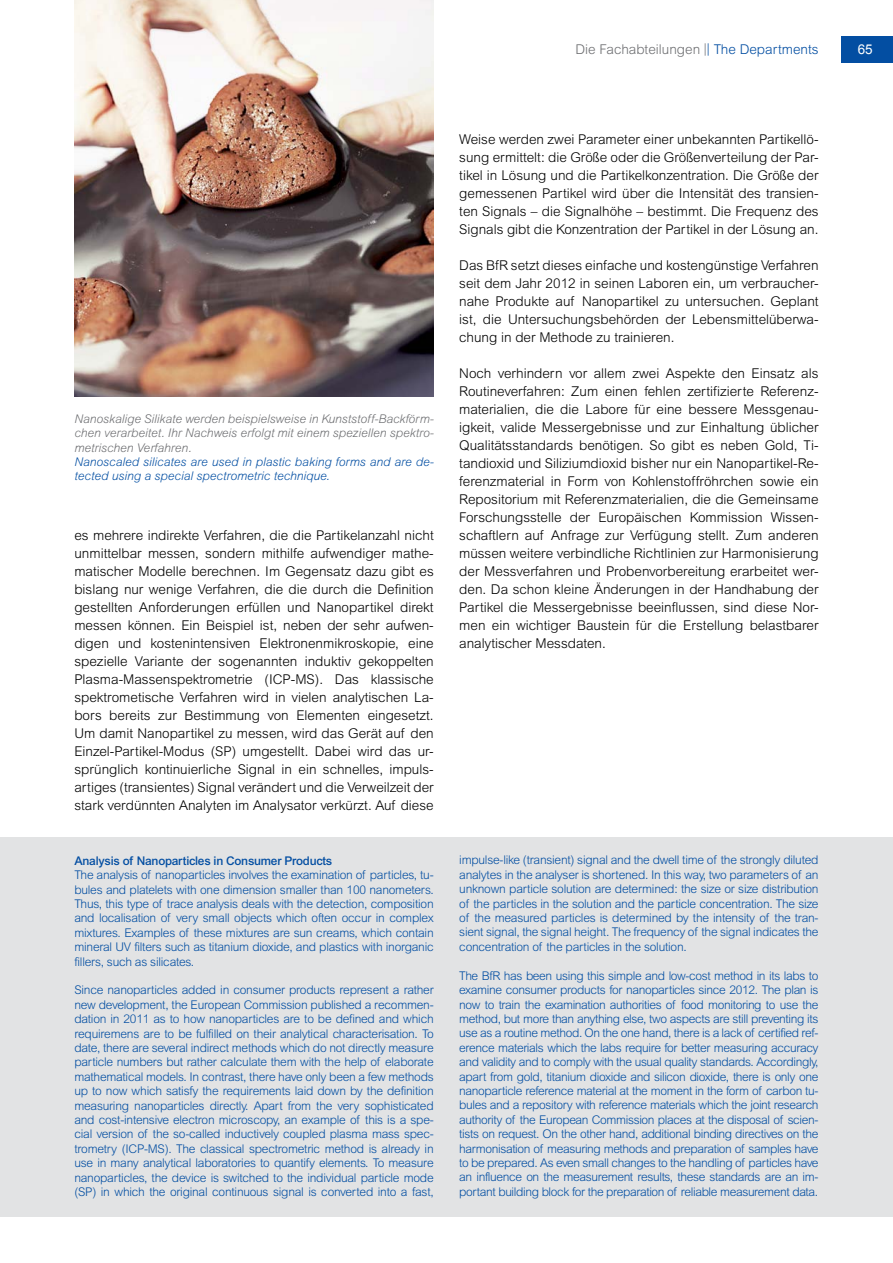
<style>
.page{position:relative;width:893px;height:1263px;background:#fff}
.page>*{position:absolute;margin:0;border:0;box-sizing:border-box;transform-origin:0 0}
.t1{font:300 13.5px/18px "Arial MT Pro";color:#000;text-align:justify}
.t2{font:300 13.5px "Arial MT Pro";color:#6d6e71}
.t3{font:13.5px "Arial";color:#fff}
.t4{font:300 12px/14.4px "Arial MT Pro";letter-spacing:-.02em;color:#034ea2;text-align:justify}
.t5{font:italic 300 12px/14.4px "Arial MT Pro";color:#6d6e71;text-align:justify}
.t6{font:italic 300 12px/14.4px "Arial MT Pro";color:#034ea2}
.t7{font:500 12px "Arial MT Pro";letter-spacing:-.02em;color:#034ea2}
.s1{color:#034ea2}
</style>
<div class="page">
<div style="left:0;top:837px;width:893px;height:380px;background:#e2e3e4"></div>
<div style="left:841px;top:36px;width:52px;height:27px;background:#034ea2"></div>
<img style="left:74px;top:0;width:360px;height:396px">
<p class="t2" style="left:575px;top:41px;width:245px">Die Fachabteilungen |<span class="s1">| The Departments</span></p>
<p class="t5" style="left:74px;top:412px;width:361px">Nanoskalige Silikate werden beispielsweise in Kunststoff-Backförm&shy;chen verarbeitet. Ihr Nachweis erfolgt mit einem speziellen spektro&shy;metrischen Verfahren.</p>
<p class="t6" style="left:74px;top:455px;width:361px">Nanoscaled silicates are used in plastic baking forms and are de&shy;tected using a special spectrometric technique.</p>
<p class="t1" style="left:74px;top:527px;width:361px">es mehrere indirekte Verfahren, die die Partikelanzahl nicht unmittelbar messen, sondern mithilfe aufwendiger mathe&shy;matischer Modelle berechnen. Im Gegensatz dazu gibt es bislang nur wenige Verfahren, die die durch die Definition gestellten Anforderungen erfüllen und Nanopartikel direkt messen können. Ein Beispiel ist, neben der sehr aufwen&shy;digen und kostenintensiven Elektronenmikroskopie, eine spezielle Variante der sogenannten induktiv gekoppelten Plasma-Massenspektrometrie (ICP-MS). Das klassische spektrometische Verfahren wird in vielen analytischen La&shy;bors bereits zur Bestimmung von Elementen eingesetzt.<br>Um damit Nanopartikel zu messen, wird das Gerät auf den Einzel-Partikel-Modus (SP) umgestellt. Dabei wird das ur&shy;sprünglich kontinuierliche Signal in ein schnelles, impuls&shy;artiges (transientes) Signal verändert und die Verweilzeit der stark verdünnten Analyten im Analysator verkürzt. Auf diese</p>
<p class="t7" style="left:74px;top:853px;width:259px">Analysis of Nanoparticles in Consumer Products</p>
<p class="t4" style="left:74px;top:868px;width:361px">The analysis of nanoparticles involves the examination of particles, tu&shy;bules and platelets with one dimension smaller than 100 nanometers.<br>Thus, this type of trace analysis deals with the detection, composition and localisation of very small objects which often occur in complex mixtures. Examples of these mixtures are sun creams, which contain mineral UV filters such as titanium dioxide, and plastics with inorganic fillers, such as silicates.</p>
<p class="t4" style="left:74px;top:983px;width:361px">Since nanoparticles added in consumer products represent a rather new development, the European Commission published a recommen&shy;dation in 2011 as to how nanoparticles are to be defined and which requiremens are to be fulfilled on their analytical characterisation. To date, there are several indirect methods which do not directly measure particle numbers but rather calculate them with the help of elaborate mathematical models. In contrast, there have only been a few methods up to now which satisfy the requirements laid down by the definition measuring nanoparticles directly. Apart from the very sophisticated and cost-intensive electron microscopy, an example of this is a spe&shy;cial version of the so-called inductively coupled plasma mass spec&shy;trometry (ICP-MS). The classical spectrometric method is already in use in many analytical laboratories to quantify elements. To measure nanoparticles, the device is switched to the individual particle mode (SP) in which the original continuous signal is converted into a fast,</p>
<p class="t1" style="left:459px;top:131px;width:361px">Weise werden zwei Parameter einer unbekannten Partikellö&shy;sung ermittelt: die Größe oder die Größenverteilung der Par&shy;tikel in Lösung und die Partikelkonzentration. Die Größe der gemessenen Partikel wird über die Intensität des transien&shy;ten Signals – die Signalhöhe – bestimmt. Die Frequenz des Signals gibt die Konzentration der Partikel in der Lösung an.</p>
<p class="t1" style="left:459px;top:256px;width:361px">Das BfR setzt dieses einfache und kostengünstige Verfahren seit dem Jahr 2012 in seinen Laboren ein, um verbraucher&shy;nahe Produkte auf Nanopartikel zu untersuchen. Geplant ist, die Untersuchungsbehörden der Lebensmittelüberwa&shy;chung in der Methode zu trainieren.</p>
<p class="t1" style="left:459px;top:364px;width:361px">Noch verhindern vor allem zwei Aspekte den Einsatz als Routineverfahren: Zum einen fehlen zertifizierte Referenz&shy;materialien, die die Labore für eine bessere Messgenau&shy;igkeit, valide Messergebnisse und zur Einhaltung üblicher Qualitätsstandards benötigen. So gibt es neben Gold, Ti&shy;tandioxid und Siliziumdioxid bisher nur ein Nanopartikel-Re&shy;ferenzmaterial in Form von Kohlenstoffröhrchen sowie ein Repositorium mit Referenzmaterialien, die die Gemeinsame Forschungsstelle der Europäischen Kommission Wissen&shy;schaftlern auf Anfrage zur Verfügung stellt. Zum anderen müssen weitere verbindliche Richtlinien zur Harmonisierung der Messverfahren und Probenvorbereitung erarbeitet wer&shy;den. Da schon kleine Änderungen in der Handhabung der Partikel die Messergebnisse beeinflussen, sind diese Nor&shy;men ein wichtiger Baustein für die Erstellung belastbarer analytischer Messdaten.</p>
<p class="t4" style="left:459px;top:853px;width:361px">impulse-like (transient) signal and the dwell time of the strongly diluted analytes in the analyser is shortened. In this way, two parameters of an unknown particle solution are determined: the size or size distribution of the particles in the solution and the particle concentration. The size of the measured particles is determined by the intensity of the tran&shy;sient signal, the signal height. The frequency of the signal indicates the concentration of the particles in the solution.</p>
<p class="t4" style="left:459px;top:968px;width:361px">The BfR has been using this simple and low-cost method in its labs to examine consumer products for nanoparticles since 2012. The plan is now to train the examination authorities of food monitoring to use the method, but more than anything else, two aspects are still preventing its use as a routine method. On the one hand, there is a lack of certified ref&shy;erence materials which the labs require for better measuring accuracy and validity and to comply with the usual quality standards. Accordingly, apart from gold, titanium dioxide and silicon dioxide, there is only one nanoparticle reference material at the moment in the form of carbon tu&shy;bules and a repository with reference materials which the joint research authority of the European Commission places at the disposal of scien&shy;tists on request. On the other hand, additional binding directives on the harmonisation of measuring methods and preparation of samples have to be prepared. As even small changes to the handling of particles have an influence on the measurement results, these standards are an im&shy;portant building block for the preparation of reliable measurement data.</p>
<p class="t3" style="left:858px;top:40px;width:17px">65</p>
</div>
